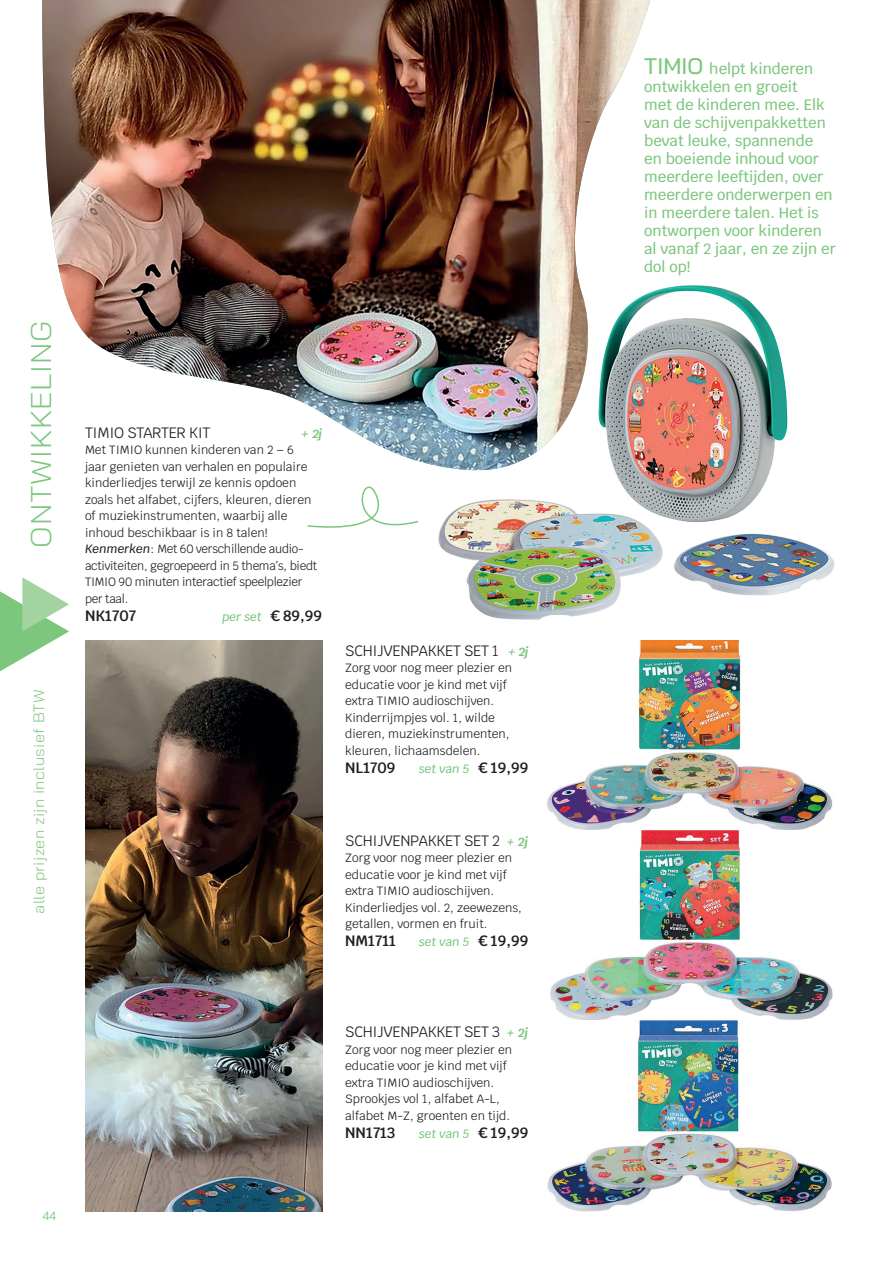
<style>
.page{position:relative;width:893px;height:1263px;background:#fff}
.page>*{position:absolute;margin:0;border:0;box-sizing:border-box;transform-origin:0 0}
.t1{font:300 28.5px "Bai Jamjuree";letter-spacing:.02em;color:#7cc67d;scale:1.1 1}
.t2{font:500 15px/18px "Krub";color:#7cc67d}
.t3{font:15px "Krub";letter-spacing:-.02em;color:#231f20}
.t4{font:300 15px "Bai Jamjuree";letter-spacing:.02em;color:#7cc67d;scale:1.1 1}
.t5{font:600 15px "Krub";color:#231f20}
.t6{font:12px/16.5px "Krub";color:#231f20}
.t7{font:12px/16.5px "Krub";letter-spacing:-.02em;color:#231f20}
.t8{font:italic 500 12px "Krub";color:#7cc67d}
.t9{font:italic 700 12px "Krub";color:#7cc67d}
.t10{font:12px "Bai Jamjuree";color:#7cc67d}
.s1{font-weight:500;font-style:italic}
.s2{font-weight:600;font-style:normal;font-size:15px;color:#231f20}
.s3{font-weight:700;font-style:italic;font-size:12px;color:#7cc67d}
.s4{font-family:"Bai Jamjuree";font-size:22.5px}
</style>
<div class="page">
<svg style="left:0;top:577px;width:69px;height:94px"></svg>
<img style="left:547px;top:640px;width:286px;height:380px">
<img style="left:547px;top:1020px;width:285px;height:192px">
<img style="left:42px;top:0;width:608px;height:466px">
<img style="left:436px;top:280px;width:399px;height:340px">
<img style="left:85px;top:640px;width:237px;height:572px">
<svg style="left:306px;top:457px;width:114px;height:71px"></svg>
<h1 class="t1" style="left:17px;top:547px;width:207px;rotate:-90deg">ONTWIKKELING</h1>
<p class="t4" style="left:26px;top:914px;width:206px;rotate:-90deg">alle prijzen zijn inclusief BTW</p>
<p class="t3" style="left:85px;top:419px;width:127px">TIMIO STARTER KIT</p>
<p class="t9" style="left:301px;top:426px;width:22px">+ 2j</p>
<p class="t6" style="left:85px;top:441px;width:228px">Met TIMIO kunnen kinderen van 2 – 6 jaar genieten van verhalen en populaire kinderliedjes terwijl ze kennis opdoen zoals het alfabet, cijfers, kleuren, dieren of muziekinstrumenten, waarbij alle inhoud beschikbaar is in 8 talen!</p>
<p class="t7" style="left:85px;top:540px;width:234px"><span class="s1">Kenmerken</span>: Met 60 verschillende audio&shy;activiteiten, gegroepeerd in 5 thema’s, biedt TIMIO 90 minuten interactief speelplezier per taal.</p>
<p class="t5" style="left:85px;top:607px;width:52px">NK1707</p>
<p class="t8" style="left:222px;top:609px;width:101px">per set <span class="s2">€ 89,99</span></p>
<p class="t3" style="left:345px;top:638px;width:185px">SCHIJVENPAKKET SET 1 <span class="s3">+ 2j</span></p>
<p class="t6" style="left:345px;top:660px;width:168px">Zorg voor nog meer plezier en educatie voor je kind met vijf extra TIMIO audioschijven.<br>Kinderrijmpjes vol. 1, wilde dieren, muziekinstrumenten, kleuren, lichaamsdelen.</p>
<p class="t5" style="left:345px;top:759px;width:52px">NL1709</p>
<p class="t8" style="left:419px;top:761px;width:111px">set van 5 <span class="s2">€ 19,99</span></p>
<p class="t3" style="left:345px;top:828px;width:184px">SCHIJVENPAKKET SET 2 <span class="s3">+ 2j</span></p>
<p class="t6" style="left:345px;top:850px;width:178px">Zorg voor nog meer plezier en educatie voor je kind met vijf extra TIMIO audioschijven.<br>Kinderliedjes vol. 2, zeewezens, getallen, vormen en fruit.</p>
<p class="t5" style="left:345px;top:932px;width:52px">NM1711</p>
<p class="t8" style="left:419px;top:935px;width:111px">set van 5 <span class="s2">€ 19,99</span></p>
<p class="t10" style="left:42px;top:1205px;width:15px">44</p>
<p class="t3" style="left:345px;top:1019px;width:184px">SCHIJVENPAKKET SET 3 <span class="s3">+ 2j</span></p>
<p class="t6" style="left:345px;top:1041px;width:168px">Zorg voor nog meer plezier en educatie voor je kind met vijf extra TIMIO audioschijven.<br>Sprookjes vol 1, alfabet A-L, alfabet M-Z, groenten en tijd.</p>
<p class="t5" style="left:345px;top:1124px;width:52px">NN1713</p>
<p class="t8" style="left:419px;top:1126px;width:111px">set van 5 <span class="s2">€ 19,99</span></p>
<p class="t2" style="left:644px;top:59px;width:193px"><span class="s4">TIMIO</span> helpt kinderen ontwikkelen en groeit<br>met de kinderen mee. Elk van de schijvenpakketten bevat leuke, spannende<br>en boeiende inhoud voor meerdere leeftijden, over meerdere onderwerpen en in meerdere talen. Het is ontworpen voor kinderen al vanaf 2 jaar, en ze zijn er dol op!</p>
</div>
